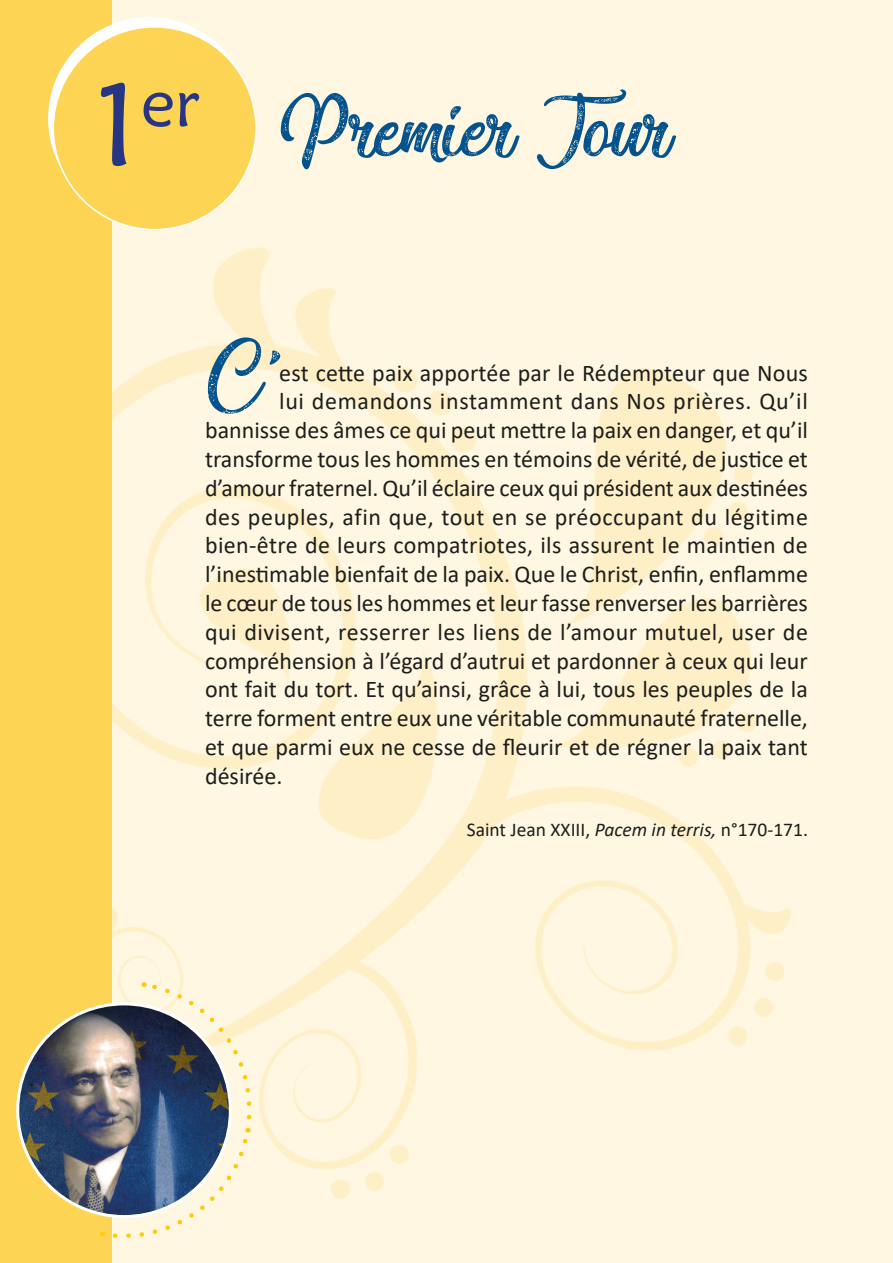
<style>
.page{position:relative;width:893px;height:1263px;background:#fff7e2}
.page>*{position:absolute;margin:0;border:0;box-sizing:border-box;transform-origin:0 0}
.t1{font:103.65px "Miraculous&Christmas";color:#05538d}
.t2{font:24px "Calibri";color:#1d1d1b}
.t3{font:24px "Calibri";letter-spacing:.025em;color:#1d1d1b}
.t4{font:24px "Calibri";letter-spacing:.02em;color:#1d1d1b}
.t5{font:19.5px "Calibri";color:#1d1d1b}
.s1{font-family:"Maiandra GD";font-size:118.5px;color:#283583}
.s2{font-style:italic}
</style>
<div class="page">
<img style="left:111px;top:97px;width:680px;height:1166px">
<div style="left:0;top:0;width:111px;height:1263px;background:#fdd454"></div>
<div style="left:48px;top:17px;width:203px;height:203px;background:#fff;border-radius:50%"></div>
<div style="left:53px;top:27px;width:203px;height:203px;background:#fdd454;border-radius:50%"></div>
<svg style="left:208px;top:337px;width:72px;height:77px"></svg>
<img style="left:18px;top:1004px;width:212px;height:212px;border-radius:106px">
<svg style="left:110px;top:1128px;width:142px;height:112px"></svg>
<svg style="left:144px;top:980px;width:109px;height:142px"></svg>
<h1 class="t1" style="left:94px;top:76px;width:579px"><span class="s1">1</span><sup>er</sup> Premier Jour</h1>
<p class="t2" style="left:279px;top:356px;width:530px">est cette paix apportée par le Rédempteur que Nous</p>
<p class="t3" style="left:279px;top:385px;width:530px">lui demandons instamment dans Nos prières. Qu’il</p>
<p class="t2" style="left:205px;top:413px;width:604px">bannisse des âmes ce qui peut mettre la paix en danger, et qu’il</p>
<p class="t2" style="left:205px;top:442px;width:604px">transforme tous les hommes en témoins de vérité, de justice et</p>
<p class="t2" style="left:205px;top:471px;width:604px">d’amour fraternel. Qu’il éclaire ceux qui président aux destinées</p>
<p class="t3" style="left:205px;top:500px;width:604px">des peuples, afin que, tout en se préoccupant du légitime</p>
<p class="t2" style="left:205px;top:529px;width:604px">bien-être de leurs compatriotes, ils assurent le maintien de</p>
<p class="t2" style="left:205px;top:557px;width:604px">l’inestimable bienfait de la paix. Que le Christ, enfin, enflamme</p>
<p class="t2" style="left:205px;top:586px;width:604px">le cœur de tous les hommes et leur fasse renverser les barrières</p>
<p class="t4" style="left:205px;top:615px;width:604px">qui divisent, resserrer les liens de l’amour mutuel, user de</p>
<p class="t2" style="left:205px;top:644px;width:604px">compréhension à l’égard d’autrui et pardonner à ceux qui leur</p>
<p class="t2" style="left:205px;top:673px;width:604px">ont fait du tort. Et qu’ainsi, grâce à lui, tous les peuples de la</p>
<p class="t2" style="left:205px;top:701px;width:604px">terre forment entre eux une véritable communauté fraternelle,</p>
<p class="t2" style="left:205px;top:730px;width:604px">et que parmi eux ne cesse de fleurir et de régner la paix tant</p>
<p class="t2" style="left:205px;top:759px;width:79px">désirée.</p>
<p class="t5" style="left:467px;top:816px;width:343px">Saint Jean XXIII, <span class="s2">Pacem in terris,</span> n°170-171.</p>
</div>
